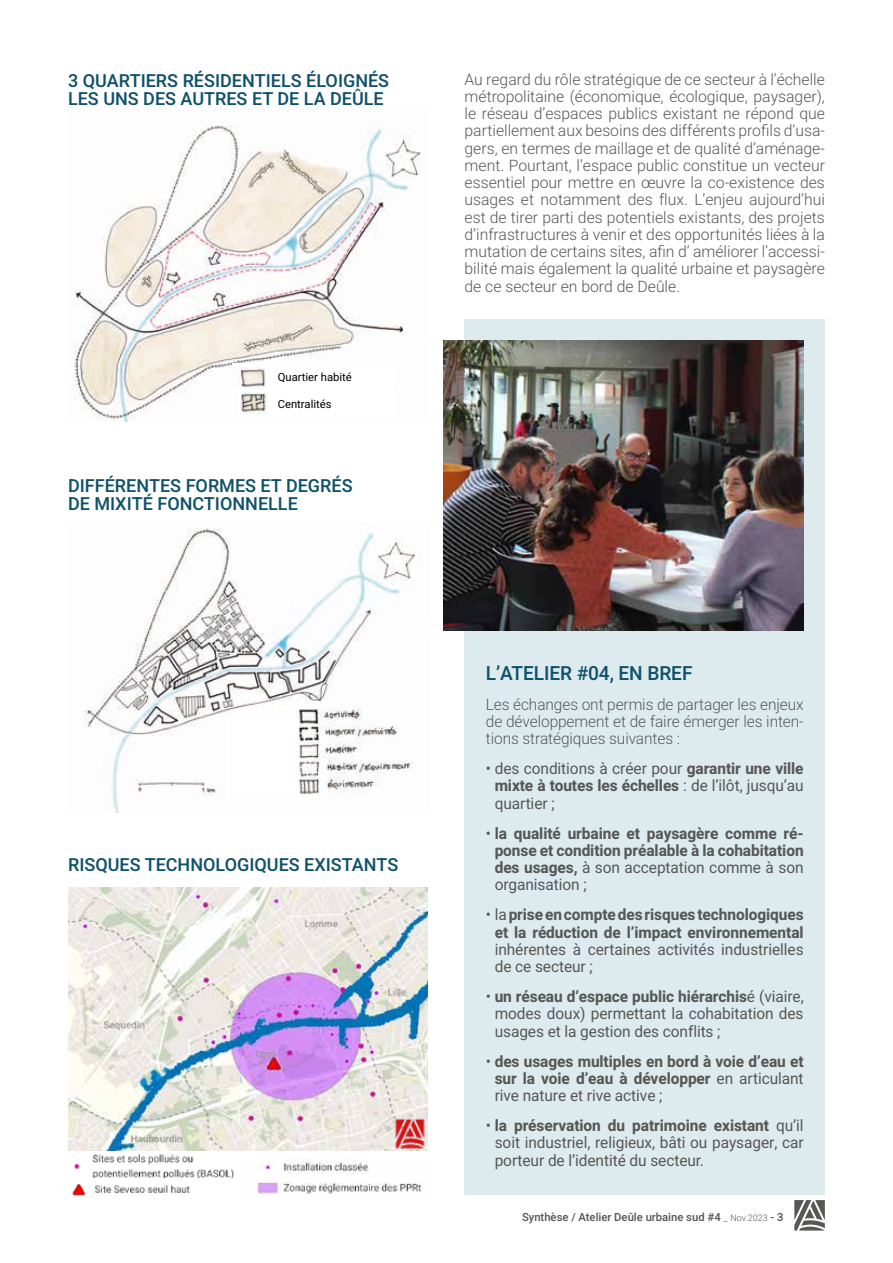
<style>
.page{position:relative;width:893px;height:1263px;background:#fff}
.page>*{position:absolute;margin:0;border:0;box-sizing:border-box;transform-origin:0 0}
.t1{font:500 19.5px "Heebo";letter-spacing:-.005em;color:#105269}
.t2{font:500 18px/18px "Heebo";color:#105269}
.t3{font:300 15.75px/17.2px "Heebo";letter-spacing:-.005em;color:#575756;text-align:justify}
.t4{font:15.75px/17.2px "Heebo";letter-spacing:-.005em;color:#575756;text-align:justify}
.t5{font:700 15.75px/17.2px "Heebo";letter-spacing:-.005em;color:#575756;text-align:justify}
.t6{font:500 11.25px "Heebo";color:#575756}
.t7{font:11.25px "Heebo";color:#020304}
.s1{font-weight:700}
.s2{font-weight:400}
.s3{font-weight:300;font-size:9.75px}
.s4{font-weight:300;font-size:9px}
</style>
<div class="page">
<div style="left:465px;top:319px;width:360px;height:875px;background:#ddebef"></div>
<img style="left:443px;top:340px;width:361px;height:291px">
<svg style="left:794px;top:1200px;width:31px;height:30px"></svg>
<img style="left:68px;top:888px;width:360px;height:263px">
<img style="left:74px;top:1154px;width:161px;height:24px">
<img style="left:72px;top:1184px;width:118px;height:12px">
<img style="left:257px;top:1159px;width:164px;height:35px">
<img style="left:83px;top:522px;width:336px;height:291px">
<img style="left:295px;top:702px;width:120px;height:94px">
<div style="left:227px;top:718px;width:72px;height:81px;background:#fff"></div>
<img style="left:74px;top:125px;width:347px;height:297px">
<div style="left:232px;top:364px;width:163px;height:55px;background:#fff"></div>
<img style="left:239px;top:368px;width:27px;height:21px">
<img style="left:241px;top:392px;width:27px;height:23px">
<img style="left:392px;top:1115px;width:36px;height:33px">
<p class="t2" style="left:68px;top:71px;width:323px">3 QUARTIERS RÉSIDENTIELS ÉLOIGNÉS<br>LES UNS DES AUTRES ET DE LA DEÛLE</p>
<p class="t7" style="left:278px;top:369px;width:76px">Quartier habité</p>
<p class="t7" style="left:278px;top:396px;width:55px">Centralités</p>
<p class="t2" style="left:68px;top:476px;width:286px">DIFFÉRENTES FORMES ET DEGRÉS<br>DE MIXITÉ FONCTIONNELLE</p>
<p class="t2" style="left:68px;top:856px;width:332px">RISQUES TECHNOLOGIQUES EXISTANTS</p>
<p class="t3" style="left:465px;top:70px;width:362px">Au regard du rôle stratégique de ce secteur à l’échelle métropolitaine (économique, écologique, paysager), le réseau d’espaces publics existant ne répond que partiellement aux besoins des différents profils d’usa&shy;gers, en termes de maillage et de qualité d’aménage&shy;ment. Pourtant, l’espace public constitue un vecteur essentiel pour mettre en œuvre la co-existence des usages et notamment des flux. L’enjeu aujourd’hui est de tirer parti des potentiels existants, des projets d’infrastructures à venir et des opportunités liées à la mutation de certains sites, afin d’ améliorer l’accessi&shy;bilité mais également la qualité urbaine et paysagère de ce secteur en bord de Deûle.</p>
<p class="t1" style="left:486px;top:659px;width:208px">L’ATELIER #04, EN BREF</p>
<p class="t3" style="left:486px;top:695px;width:319px">Les échanges ont permis de partager les enjeux de développement et de faire émerger les inten&shy;tions stratégiques suivantes :</p>
<p class="t4" style="left:495px;top:760px;width:310px;text-indent:-9px">• des conditions à créer pour <span class="s1">garantir une ville mixte à toutes les échelles</span> : de l’ilôt, jusqu’au quartier ;</p>
<p class="t5" style="left:495px;top:824px;width:310px;text-indent:-9px"><span class="s2">•</span> la qualité urbaine et paysagère comme ré&shy;ponse et condition préalable à la cohabitation des usages, <span class="s2">à son acceptation comme à son organisation ;</span></p>
<p class="t5" style="left:486px;top:906px;width:319px;text-align:center"><span class="s2">• la</span> prise en compte des risques technologiques et la réduction de l’impact environnemental</p>
<p class="t4" style="left:495px;top:941px;width:310px">inhérentes à certaines activités industrielles de ce secteur ;</p>
<p class="t4" style="left:495px;top:988px;width:310px;text-indent:-9px">• <span class="s1">un réseau d’espace public hiérarchis</span>é (viaire, modes doux) permettant la cohabitation des usages et la gestion des conflits ;</p>
<p class="t5" style="left:495px;top:1052px;width:310px;text-indent:-9px"><span class="s2">•</span> des usages multiples en bord à voie d’eau et sur la voie d’eau à développer <span class="s2">en articulant rive nature et rive active ;</span></p>
<p class="t4" style="left:495px;top:1117px;width:310px;text-indent:-9px">• <span class="s1">la préservation du patrimoine existant</span> qu’il soit industriel, religieux, bâti ou paysager, car porteur de l’identité du secteur.</p>
<p class="t6" style="left:522px;top:1209px;width:263px">Synthèse / Atelier Deûle urbaine sud #4 <span class="s3">_</span> <span class="s4">Nov.2023</span> - 3</p>
</div>
